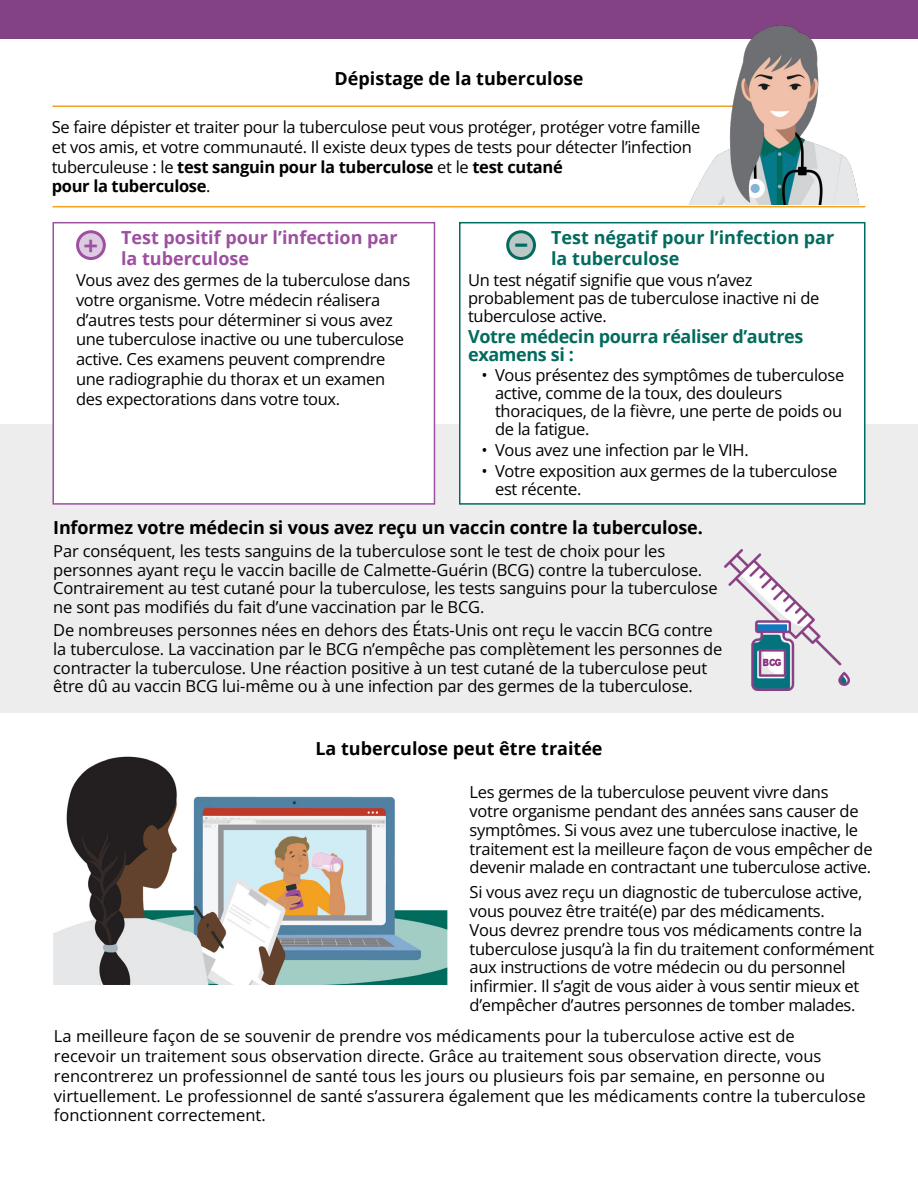
<style>
.page{position:relative;width:918px;height:1188px;background:#fff}
.page>*{position:absolute;margin:0;border:0;box-sizing:border-box;transform-origin:0 0}
.subhead{font:700 25.65px "Open Sans";color:#9c509f}
.subhead-2{font:700 25.65px "Open Sans";color:#036b5e;scale:1.75 1}
.body_bullets{font:700 18px "Open Sans";letter-spacing:-.01em;color:#000}
.subhead-3{font:700 18px "Open Sans";color:#000}
.subhead-4{font:700 18px/18px "Open Sans";letter-spacing:-.02em;color:#036b5e}
.subhead-5{font:700 18px/21px "Open Sans";color:#9c509f}
.subhead-6{font:700 18px/21px "Open Sans";color:#036b5e}
.body_bullets-2{font:16.5px/18.8px "Open Sans";letter-spacing:-.02em;color:#000}
.body_bullets-3{font:16.5px/19.8px "Open Sans";color:#000}
.s1{font-weight:700}
</style>
<div class="page">
<div style="left:0;top:425px;width:918px;height:288px;background:#ededee"></div>
<div style="left:0;top:0;width:918px;height:39px;background:#834284"></div>
<div style="left:52px;top:222px;width:383px;height:283px;background:#fff;border:2px solid #9c509f"></div>
<div style="left:459px;top:222px;width:407px;height:283px;background:#fff;border:2px solid #036b5e"></div>
<hr style="left:52px;top:105px;width:749px;height:2px;background:#f4a120">
<hr style="left:52px;top:206px;width:814px;height:1px;background:#f4a120">
<img style="left:53px;top:756px;width:394px;height:229px">
<img style="left:669px;top:25px;width:191px;height:180px">
<img style="left:725px;top:549px;width:124px;height:142px">
<div style="left:78px;top:232px;width:26px;height:27px;background:#ddcae3;border-radius:50%"></div>
<div style="left:76px;top:230px;width:30px;height:30px;border:3px solid #9c509f;border-radius:50%"></div>
<div style="left:508px;top:232px;width:26px;height:27px;background:#bbc8c5;border-radius:50%"></div>
<div style="left:506px;top:230px;width:30px;height:30px;border:3px solid #036b5e;border-radius:50%"></div>
<h2 class="subhead-3" style="left:335px;top:65px;width:250px">Dépistage de la tuberculose</h2>
<p class="body_bullets-2" style="left:52px;top:117px;width:650px;line-height:19.8px">Se faire dépister et traiter pour la tuberculose peut vous protéger, protéger votre famille et vos amis, et votre communauté. Il existe deux types de tests pour détecter l’infection tuberculeuse : le <span class="s1">test sanguin pour la tuberculose</span> et le <span class="s1">test cutané<br>pour la tuberculose</span>.</p>
<h2 class="subhead-6" style="left:551px;top:227px;width:285px">Test négatif pour l’infection par la tuberculose</h2>
<p class="body_bullets-2" style="left:468px;top:271px;width:353px;line-height:18px">Un test négatif signifie que vous n’avez probablement pas de tuberculose inactive ni de tuberculose active.</p>
<h2 class="subhead-4" style="left:468px;top:327px;width:337px">Votre médecin pourra réaliser d’autres examens si :</h2>
<p class="body_bullets-2" style="left:495px;top:366px;width:351px;line-height:18px;text-indent:-14px">• Vous présentez des symptômes de tuberculose active, comme de la toux, des douleurs thoraciques, de la fièvre, une perte de poids ou de la fatigue.</p>
<p class="body_bullets-2" style="left:482px;top:440px;width:269px">• Vous avez une infection par le VIH.</p>
<p class="body_bullets-2" style="left:495px;top:461px;width:344px;line-height:18px;text-indent:-14px">• Votre exposition aux germes de la tuberculose est récente.</p>
<p class="body_bullets" style="left:53px;top:515px;width:651px">Informez votre médecin si vous avez reçu un vaccin contre la tuberculose.</p>
<p class="body_bullets-2" style="left:53px;top:541px;width:666px">Par conséquent, les tests sanguins de la tuberculose sont le test de choix pour les personnes ayant reçu le vaccin bacille de Calmette-Guérin (BCG) contre la tuberculose.<br>Contrairement au test cutané pour la tuberculose, les tests sanguins pour la tuberculose ne sont pas modifiés du fait d’une vaccination par le BCG.</p>
<p class="body_bullets-2" style="left:53px;top:620px;width:671px">De nombreuses personnes nées en dehors des États-Unis ont reçu le vaccin BCG contre la tuberculose. La vaccination par le BCG n’empêche pas complètement les personnes de contracter la tuberculose. Une réaction positive à un test cutané de la tuberculose peut être dû au vaccin BCG lui-même ou à une infection par des germes de la tuberculose.</p>
<h2 class="subhead" style="left:84px;top:228px;width:16px">+</h2>
<h2 class="subhead-5" style="left:121px;top:227px;width:278px">Test positif pour l’infection par la tuberculose</h2>
<p class="body_bullets-2" style="left:76px;top:270px;width:336px;line-height:19.8px">Vous avez des germes de la tuberculose dans votre organisme. Votre médecin réalisera d’autres tests pour déterminer si vous avez une tuberculose inactive ou une tuberculose active. Ces examens peuvent comprendre une radiographie du thorax et un examen des expectorations dans votre toux.</p>
<h2 class="subhead-2" style="left:514px;top:225px;width:10px">-</h2>
<h2 class="subhead-3" style="left:315px;top:736px;width:289px">La tuberculose peut être traitée</h2>
<p class="body_bullets-2" style="left:470px;top:783px;width:405px">Les germes de la tuberculose peuvent vivre dans<br>votre organisme pendant des années sans causer de symptômes. Si vous avez une tuberculose inactive, le traitement est la meilleure façon de vous empêcher de devenir malade en contractant une tuberculose active.</p>
<p class="body_bullets-2" style="left:470px;top:883px;width:406px">Si vous avez reçu un diagnostic de tuberculose active, vous pouvez être traité(e) par des médicaments.<br>Vous devrez prendre tous vos médicaments contre la tuberculose jusqu’à la fin du traitement conformément aux instructions de votre médecin ou du personnel infirmier. Il s’agit de vous aider à vous sentir mieux et d’empêcher d’autres personnes de tomber malades.</p>
<p class="body_bullets-3" style="left:54px;top:1026px;width:813px">La meilleure façon de se souvenir de prendre vos médicaments pour la tuberculose active est de<br>recevoir un traitement sous observation directe. Grâce au traitement sous observation directe, vous rencontrerez un professionnel de santé tous les jours ou plusieurs fois par semaine, en personne ou virtuellement. Le professionnel de santé s’assurera également que les médicaments contre la tuberculose fonctionnent correctement.</p>
</div>
